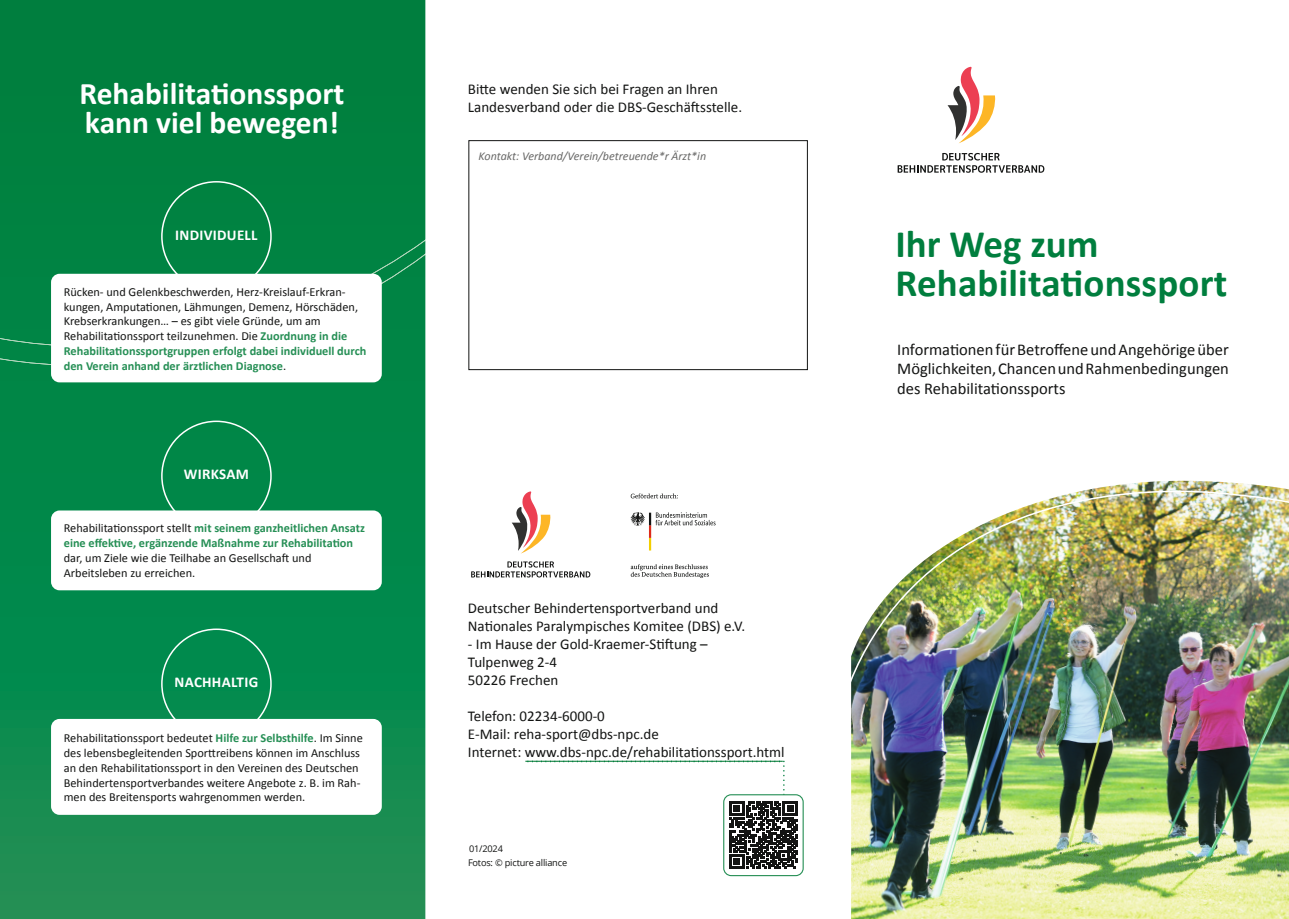
<style>
.page{position:relative;width:1289px;height:919px;background:#fff}
.page>*{position:absolute;margin:0;border:0;box-sizing:border-box;transform-origin:0 0}
.t1{font:700 39px/39px "Calibri";letter-spacing:.005em;color:#007e3e}
.t2{font:700 31.5px/28.5px "Calibri";color:#fff}
.t3{font:16.5px/19.8px "Calibri";color:#131413;text-align:justify}
.t4{font:15px/18px "Calibri";color:#131413}
.t5{font:700 15px "Calibri";letter-spacing:.02em;color:#fff}
.t6{font:12.3px/14.7px "Calibri";color:#131413}
.t7{font:700 12.3px/14.7px "Calibri";color:#268f55}
.t8{font:italic 12px "Calibri";color:#686867}
.t9{font:9.15px "Open Sans";letter-spacing:-.02em;color:#131413}
.s1{font-weight:700;color:#268f55}
.s2{font-weight:400;color:#131413}
</style>
<div class="page">
<svg style="left:0;top:366px;width:425px;height:552px;background:#0b8a4d"></svg>
<div style="left:0;top:347px;width:425px;height:19px;background:#008545"></div>
<div style="left:0;top:0;width:426px;height:347px;background:#00813f"></div>
<div style="left:51px;top:274px;width:331px;height:108px;background:#fff;border-radius:9px"></div>
<div style="left:51px;top:510px;width:331px;height:80px;background:#fff;border-radius:9px"></div>
<div style="left:51px;top:718px;width:331px;height:96px;background:#fff;border-radius:9px"></div>
<div style="left:468px;top:140px;width:339px;height:230px;border:1px solid #131413"></div>
<img style="left:851px;top:480px;width:437px;height:438px">
<img style="left:851px;top:489px;width:437px;height:218px">
<svg style="left:630px;top:493px;width:48px;height:5px"></svg>
<svg style="left:630px;top:564px;width:79px;height:14px"></svg>
<svg style="left:630px;top:512px;width:85px;height:38px"></svg>
<svg style="left:471px;top:561px;width:119px;height:16px"></svg>
<svg style="left:511px;top:491px;width:40px;height:62px"></svg>
<svg style="left:527px;top:760px;width:270px;height:108px"></svg>
<div style="left:723px;top:794px;width:80px;height:82px;border:1px solid #268f55;border-radius:7px"></div>
<svg style="left:897px;top:153px;width:147px;height:20px"></svg>
<svg style="left:947px;top:67px;width:48px;height:76px"></svg>
<h2 class="t2" style="left:79px;top:78px;width:266px">Rehabilitationssport kann viel bewegen!</h2>
<p class="t5" style="left:175px;top:225px;width:84px">INDIVIDUELL</p>
<p class="t6" style="left:64px;top:284px;width:304px">Rücken- und Gelenkbeschwerden, Herz-Kreislauf-Erkran&shy;kungen, Amputationen, Lähmungen, Demenz, Hörschäden, Krebserkrankungen… – es gibt viele Gründe, um am Rehabilitationssport teilzunehmen. Die <span class="s1">Zuordnung in die Rehabilitationssportgruppen erfolgt dabei individuell durch den Verein anhand der ärztlichen Diagnose</span>.</p>
<p class="t5" style="left:184px;top:465px;width:66px">WIRKSAM</p>
<p class="t7" style="left:64px;top:520px;width:302px"><span class="s2">Rehabilitationssport stellt</span> mit seinem ganzheitlichen Ansatz eine effektive, ergänzende Maßnahme zur Rehabilitation</p>
<p class="t6" style="left:64px;top:550px;width:249px">dar, um Ziele wie die Teilhabe an Gesellschaft und<br>Arbeitsleben zu erreichen.</p>
<p class="t5" style="left:175px;top:673px;width:85px">NACHHALTIG</p>
<p class="t6" style="left:64px;top:730px;width:300px">Rehabilitationssport bedeutet <span class="s1">Hilfe zur Selbsthilfe</span>. Im Sinne des lebensbegleitenden Sporttreibens können im Anschluss an den Rehabilitationssport in den Vereinen des Deutschen Behindertensportverbandes weitere Angebote z. B. im Rah&shy;men des Breitensports wahrgenommen werden.</p>
<p class="t4" style="left:468px;top:79px;width:276px">Bitte wenden Sie sich bei Fragen an Ihren<br>Landesverband oder die DBS-Geschäftsstelle.</p>
<p class="t8" style="left:478px;top:148px;width:229px">Kontakt: Verband/Verein/betreuende*r Ärzt*in</p>
<p class="t4" style="left:468px;top:598px;width:279px">Deutscher Behindertensportverband und<br>Nationales Paralympisches Komitee (DBS) e.V.</p>
<p class="t4" style="left:468px;top:634px;width:241px">- Im Hause der Gold-Kraemer-Stiftung –<br>Tulpenweg 2-4<br>50226 Frechen</p>
<p class="t4" style="left:468px;top:706px;width:318px">Telefon: 02234-6000-0<br>E-Mail: reha-sport@dbs-npc.de<br>Internet: www.dbs-npc.de/rehabilitationssport.html</p>
<p class="t9" style="left:469px;top:842px;width:35px">01/2024</p>
<p class="t9" style="left:468px;top:856px;width:101px">Fotos: © picture alliance</p>
<h1 class="t1" style="left:895px;top:222px;width:333px">Ihr Weg zum<br>Rehabilitationssport</h1>
<h3 class="t3" style="left:897px;top:338px;width:333px">Informationen für Betroffene und Angehörige über Möglichkeiten, Chancen und Rahmenbedingungen des Rehabilitationssports</h3>
</div>
